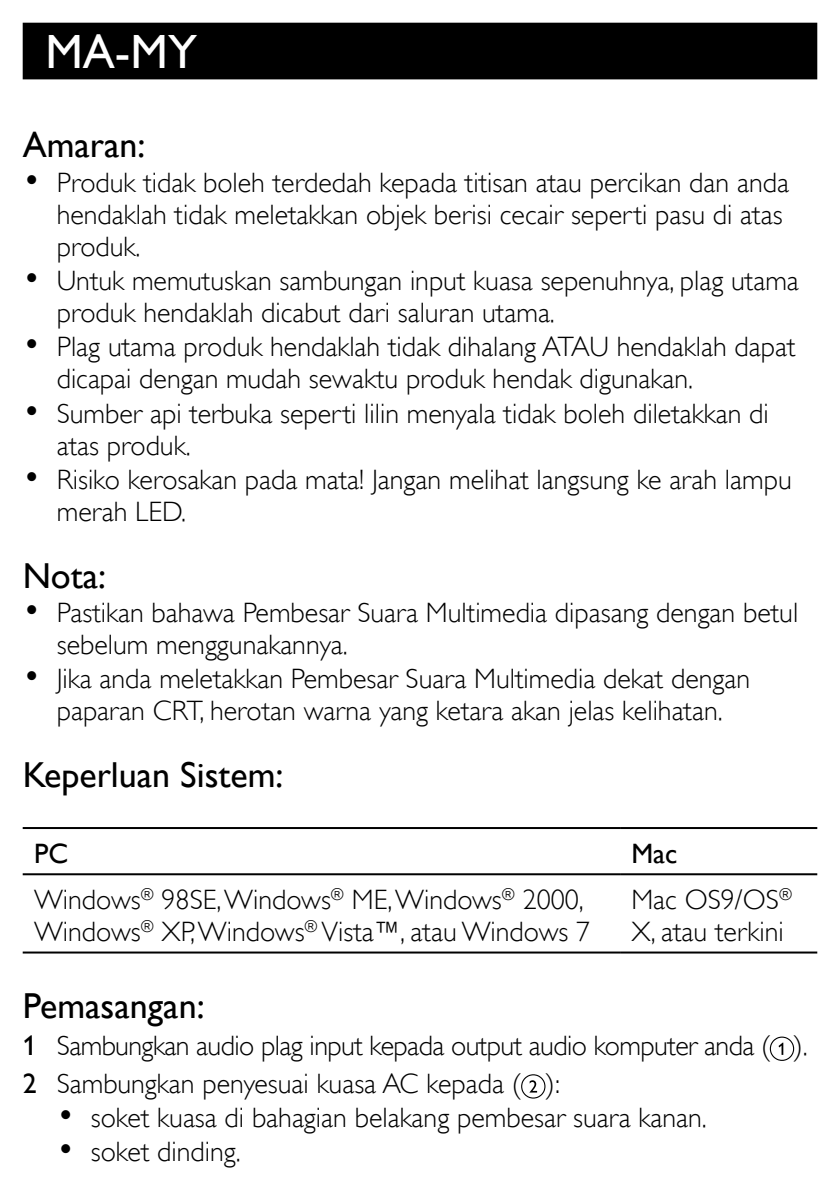
<style>
.page{position:relative;width:840px;height:1191px;background:#fff}
.page>*{position:absolute;margin:0;border:0;box-sizing:border-box;transform-origin:0 0}
.Language{font:48px "Gill Sans Alt One WGL";color:#fff}
.Body_Text副本_2{font:36px "Gill Sans Alt One WGL";color:#000}
.Body_Text{font:28px/32px "Gill Sans Alt One WGL Light";color:#000}
.Body_Text-2{font:28px "Gill Sans Alt One WGL Light";letter-spacing:-.02em;color:#000}
.Body_Text-3{font:28px "Gill Sans Alt One WGL";color:#000}
.s1{font-size:36px}
.s2{font-family:"Gill Sans Alt One WGL"}
</style>
<div class="page">
<div style="left:23px;top:23px;width:793px;height:56px;background:#000"></div>
<hr style="left:23px;top:827px;width:596px;height:2px;background:#000">
<hr style="left:619px;top:827px;width:197px;height:2px;background:#000">
<hr style="left:23px;top:873px;width:596px;height:2px;background:#000">
<hr style="left:619px;top:873px;width:197px;height:2px;background:#000">
<hr style="left:23px;top:951px;width:596px;height:2px;background:#000">
<hr style="left:619px;top:951px;width:197px;height:2px;background:#000">
<svg style="left:769px;top:1036px;width:24px;height:25px"></svg>
<svg style="left:521px;top:1074px;width:24px;height:24px"></svg>
<p class="Language" style="left:45px;top:19px;width:153px">MA-MY</p>
<p class="Body_Text副本_2" style="left:23px;top:121px;width:124px">Amaran:</p>
<p class="Body_Text" style="left:57px;top:166px;width:733px;text-indent:-34px"><span class="s1">•</span> Produk tidak boleh terdedah kepada titisan atau percikan dan anda hendaklah tidak meletakkan objek berisi cecair seperti pasu di atas produk.</p>
<p class="Body_Text" style="left:57px;top:265px;width:743px;text-indent:-34px"><span class="s1">•</span> Untuk memutuskan sambungan input kuasa sepenuhnya, plag utama produk hendaklah dicabut dari saluran utama.</p>
<p class="Body_Text" style="left:57px;top:331px;width:740px;text-indent:-34px"><span class="s1">•</span> Plag utama produk hendaklah tidak dihalang ATAU hendaklah dapat dicapai dengan mudah sewaktu produk hendak digunakan.</p>
<p class="Body_Text" style="left:57px;top:397px;width:713px;text-indent:-34px"><span class="s1">•</span> Sumber api terbuka seperti lilin menyala tidak boleh diletakkan di atas produk.</p>
<p class="Body_Text" style="left:57px;top:463px;width:736px;text-indent:-34px"><span class="s1">•</span> Risiko kerosakan pada mata! Jangan melihat langsung ke arah lampu merah LED.</p>
<p class="Body_Text副本_2" style="left:23px;top:551px;width:85px">Nota:</p>
<p class="Body_Text" style="left:57px;top:596px;width:742px;text-indent:-34px"><span class="s1">•</span> Pastikan bahawa Pembesar Suara Multimedia dipasang dengan betul sebelum menggunakannya.</p>
<p class="Body_Text" style="left:23px;top:663px;width:728px;text-align:center"><span class="s1">•</span> Jika anda meletakkan Pembesar Suara Multimedia dekat dengan paparan CRT, herotan warna yang ketara akan jelas kelihatan.</p>
<p class="Body_Text副本_2" style="left:23px;top:750px;width:262px">Keperluan Sistem:</p>
<p class="Body_Text-3" style="left:34px;top:834px;width:36px">PC</p>
<p class="Body_Text-3" style="left:631px;top:834px;width:48px">Mac</p>
<p class="Body_Text" style="left:34px;top:884px;width:557px">Windows<sup>®</sup> 98SE, Windows<sup>®</sup> ME, Windows<sup>®</sup> 2000,<br>Windows<sup>®</sup> XP, Windows<sup>®</sup> Vista™, atau Windows 7</p>
<p class="Body_Text" style="left:631px;top:884px;width:162px">Mac OS9/OS<sup>®<br></sup>X, atau terkini</p>
<p class="Body_Text副本_2" style="left:23px;top:980px;width:183px">Pemasangan:</p>
<p class="Body_Text-2" style="left:23px;top:1027px;width:786px"><span class="s2">1</span> Sambungkan audio plag input kepada output audio komputer anda ( ).</p>
<p class="Body_Text" style="left:23px;top:1067px;width:538px"><span class="s2">2</span> Sambungkan penyesuai kuasa AC kepada ( ):</p>
<p class="Body_Text" style="left:57px;top:1102px;width:651px"><span class="s1">•</span> soket kuasa di bahagian belakang pembesar suara kanan.</p>
<p class="Body_Text" style="left:57px;top:1136px;width:185px"><span class="s1">•</span> soket dinding.</p>
</div>
